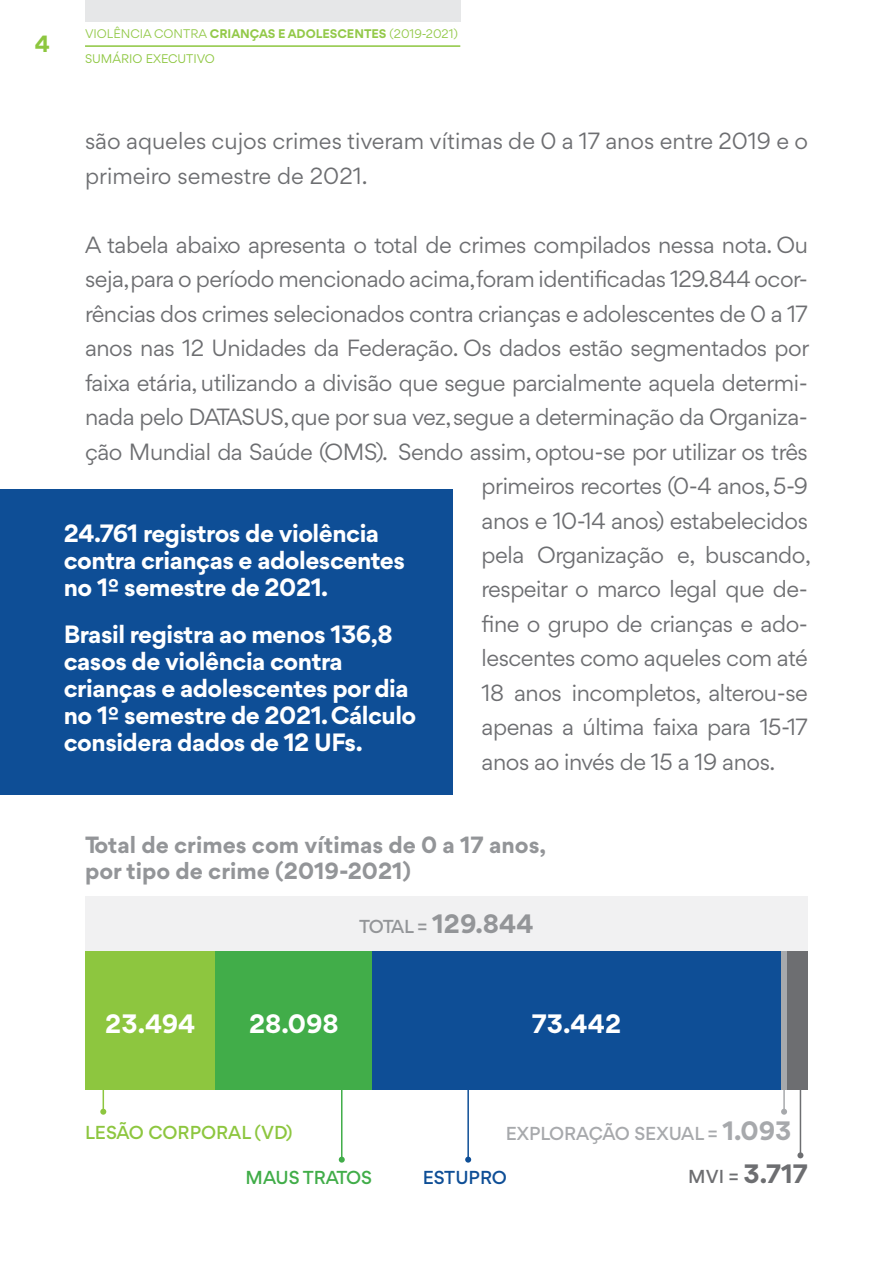
<style>
.page{position:relative;width:893px;height:1263px;background:#fff}
.page>*{position:absolute;margin:0;border:0;box-sizing:border-box;transform-origin:0 0}
.t1{font:700 25.5px "Gordita";color:#fff}
.t2{font:700 25.5px "Gordita";color:#939598}
.t3{font:700 25.5px "Gordita";color:#6d6e71}
.t4{font:700 24px/27px "Gordita";letter-spacing:-.02em;color:#fff}
.t5{font:22.5px "Gordita";letter-spacing:-.02em;color:#6d6e71}
.t6{font:22.5px/34.5px "Gordita";color:#6d6e71}
.t7{font:700 22.5px/25.5px "Gordita";color:#939598}
.t8{font:700 22.5px "Gordita";color:#8dc63f}
.t9{font:500 18px "Gordita";color:#a7a9ac}
.t10{font:500 18px "Gordita";color:#8dc63f}
.t11{font:500 18px "Gordita";color:#41ad49}
.t12{font:500 18px "Gordita";color:#0e4e96}
.t13{font:12px/25.3px "Gordita";color:#8dc63f}
.s1{font-weight:700}
.s2{font-weight:500;font-size:18px}
.s3{font-weight:700;font-size:25.5px}
</style>
<div class="page">
<div style="left:0;top:490px;width:452px;height:305px;background:#0e4e96"></div>
<div style="left:85px;top:896px;width:723px;height:88px;background:#f1f1f2"></div>
<div style="left:787px;top:951px;width:21px;height:138px;background:#6d6e71"></div>
<div style="left:85px;top:951px;width:131px;height:138px;background:#8dc63f"></div>
<div style="left:216px;top:951px;width:156px;height:138px;background:#41ad49"></div>
<div style="left:372px;top:951px;width:409px;height:138px;background:#0e4e96"></div>
<div style="left:781px;top:951px;width:6px;height:138px;background:#a7a9ac"></div>
<hr style="left:783px;top:1080px;width:2px;height:32px;background:#a7a9ac">
<svg style="left:781px;top:1109px;width:6px;height:6px"></svg>
<hr style="left:103px;top:1080px;width:1px;height:32px;background:#8dc63f">
<svg style="left:100px;top:1109px;width:6px;height:6px"></svg>
<hr style="left:341px;top:1080px;width:1px;height:79px;background:#41ad49">
<svg style="left:339px;top:1156px;width:6px;height:6px"></svg>
<hr style="left:467px;top:1080px;width:2px;height:79px;background:#0e4e96">
<svg style="left:465px;top:1156px;width:6px;height:6px"></svg>
<hr style="left:800px;top:1080px;width:1px;height:75px;background:#6d6e71">
<svg style="left:797px;top:1152px;width:6px;height:6px"></svg>
<div style="left:85px;top:0;width:375px;height:21px;background:#e6e7e8"></div>
<hr style="left:85px;top:45px;width:375px;height:2px;background:#8dc63f">
<p class="t8" style="left:35px;top:27px;width:17px">4</p>
<p class="t13" style="left:85px;top:21px;width:374px">VIOLÊNCIA CONTRA <span class="s1">CRIANÇAS E ADOLESCENTES</span> (2019-2021)<br>SUMÁRIO EXECUTIVO</p>
<p class="t6" style="left:85px;top:123px;width:724px">são aqueles cujos crimes tiveram vítimas de 0 a 17 anos entre 2019 e o primeiro semestre de 2021.</p>
<p class="t5" style="left:85px;top:229px;width:724px">A tabela abaixo apresenta o total de crimes compilados nessa nota. Ou</p>
<p class="t5" style="left:85px;top:263px;width:724px">seja,para o período mencionado acima,foram identificadas 129.844 ocor-</p>
<p class="t5" style="left:85px;top:298px;width:724px">rências dos crimes selecionados contra crianças e adolescentes de 0 a 17</p>
<p class="t5" style="left:85px;top:332px;width:726px">anos nas 12 Unidades da Federação. Os dados estão segmentados por</p>
<p class="t5" style="left:85px;top:367px;width:724px">faixa etária, utilizando a divisão que segue parcialmente aquela determi-</p>
<p class="t5" style="left:85px;top:401px;width:724px">nada pelo DATASUS, que por sua vez, segue a determinação da Organiza-</p>
<p class="t5" style="left:85px;top:436px;width:724px">ção Mundial da Saúde (OMS). Sendo assim, optou-se por utilizar os três</p>
<p class="t5" style="left:482px;top:470px;width:328px">primeiros recortes (0-4 anos, 5-9</p>
<p class="t5" style="left:482px;top:505px;width:328px">anos e 10-14 anos) estabelecidos</p>
<p class="t5" style="left:482px;top:539px;width:331px">pela Organização e, buscando,</p>
<p class="t5" style="left:482px;top:574px;width:328px">respeitar o marco legal que de-</p>
<p class="t5" style="left:482px;top:608px;width:328px">fine o grupo de crianças e ado-</p>
<p class="t5" style="left:482px;top:643px;width:328px">lescentes como aqueles com até</p>
<p class="t5" style="left:482px;top:677px;width:328px">18 anos incompletos, alterou-se</p>
<p class="t5" style="left:482px;top:712px;width:328px">apenas a última faixa para 15-17</p>
<p class="t5" style="left:482px;top:746px;width:295px">anos ao invés de 15 a 19 anos.</p>
<p class="t4" style="left:64px;top:519px;width:343px">24.761 registros de violência contra crianças e adolescentes no 1º semestre de 2021.</p>
<p class="t4" style="left:64px;top:621px;width:354px">Brasil registra ao menos 136,8 casos de violência contra crianças e adolescentes por dia no 1º semestre de 2021. Cálculo considera dados de 12 UFs.</p>
<p class="t7" style="left:85px;top:832px;width:463px">Total de crimes com vítimas de 0 a 17 anos, por tipo de crime (2019-2021)</p>
<p class="t2" style="left:359px;top:905px;width:176px"><span class="s2">TOTAL =</span> 129.844</p>
<p class="t1" style="left:105px;top:1004px;width:92px">23.494</p>
<p class="t1" style="left:249px;top:1004px;width:91px">28.098</p>
<p class="t1" style="left:532px;top:1004px;width:91px">73.442</p>
<p class="t9" style="left:506px;top:1121px;width:287px">EXPLORAÇÃO SEXUAL = <span class="s3">1.093</span></p>
<p class="t10" style="left:85px;top:1119px;width:209px">LESÃO CORPORAL (VD)</p>
<p class="t11" style="left:246px;top:1164px;width:128px">MAUS TRATOS</p>
<p class="t12" style="left:423px;top:1164px;width:86px">ESTUPRO</p>
<p class="t3" style="left:688px;top:1155px;width:121px"><span class="s2">MVI =</span> 3.717</p>
</div>
